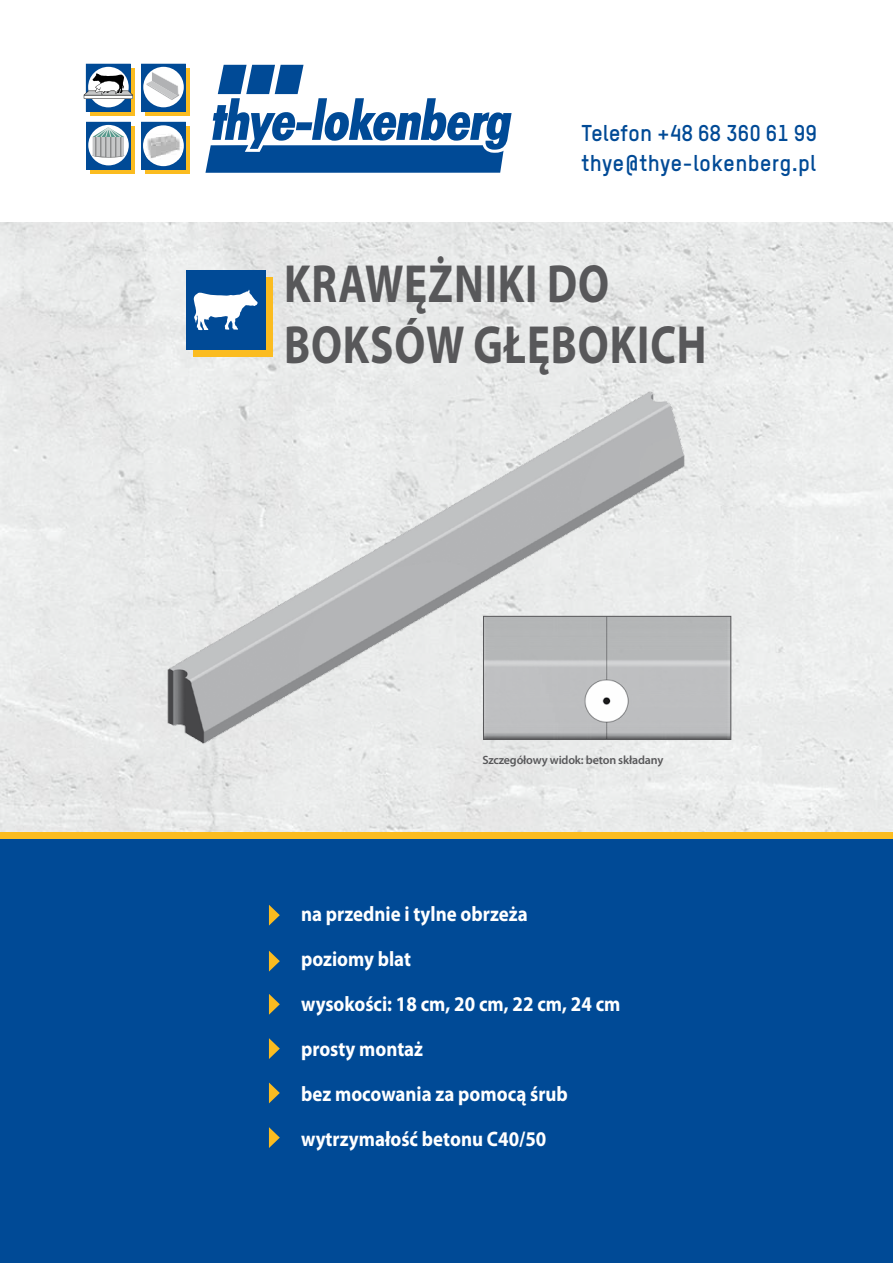
<style>
.page{position:relative;width:893px;height:1263px;background:#fff}
.page>*{position:absolute;margin:0;border:0;box-sizing:border-box;transform-origin:0 0}
.t1{font:700 54px/61.2px "Myriad Pro";letter-spacing:.02em;color:#58585a;scale:.8 1}
.t2{font:700 22.5px/30px "TSTAR";letter-spacing:.01em;color:#004a96}
.t3{font:700 21px/45px "Myriad Pro";color:#fff;scale:.9 1}
.t4{font:600 12px "Myriad Pro";letter-spacing:-.015em;color:#58585a}
</style>
<div class="page">
<img style="left:0;top:222px;width:893px;height:610px">
<div style="left:90px;top:68px;width:44px;height:47px;background:#fbbc20"></div>
<svg style="left:84px;top:64px;width:49px;height:48px;background:#7f97ac"></svg>
<div style="left:145px;top:126px;width:45px;height:47px;background:#fbbc20"></div>
<svg style="left:141px;top:122px;width:45px;height:48px;background:#89a7c5"></svg>
<div style="left:145px;top:68px;width:45px;height:47px;background:#fbbc20"></div>
<svg style="left:141px;top:64px;width:45px;height:48px;background:#89a7c6"></svg>
<div style="left:90px;top:126px;width:45px;height:47px;background:#fbbc20"></div>
<svg style="left:86px;top:122px;width:45px;height:48px;background:#799ab8"></svg>
<div style="left:0;top:836px;width:893px;height:427px;background:#004a96"></div>
<div style="left:193px;top:277px;width:80px;height:80px;background:#fbbc20"></div>
<div style="left:186px;top:270px;width:79px;height:80px;background:#004a96"></div>
<svg style="left:193px;top:289px;width:65px;height:41px"></svg>
<svg style="left:269px;top:905px;width:11px;height:20px"></svg>
<svg style="left:269px;top:951px;width:11px;height:20px"></svg>
<svg style="left:269px;top:1038px;width:11px;height:21px"></svg>
<svg style="left:269px;top:994px;width:11px;height:21px"></svg>
<svg style="left:269px;top:1082px;width:11px;height:21px"></svg>
<svg style="left:269px;top:1127px;width:11px;height:21px"></svg>
<div style="left:0;top:832px;width:893px;height:7px;background:#fbbc20"></div>
<img style="left:162px;top:386px;width:531px;height:364px">
<img style="left:485px;top:618px;width:244px;height:120px">
<div style="left:483px;top:616px;width:248px;height:124px;border:1px solid #58585a"></div>
<svg style="left:205px;top:65px;width:307px;height:108px"></svg>
<p class="t2" style="left:581px;top:120px;width:237px">Telefon +48 68 360 61 99 thye@thye-lokenberg.pl</p>
<h1 class="t1" style="left:284px;top:254px;width:530px">KRAWĘŻNIKI DO<br>BOKSÓW GŁĘBOKICH</h1>
<p class="t4" style="left:482px;top:755px;width:182px">Szczegółowy widok: beton składany</p>
<p class="t3" style="left:301px;top:892px;width:356px">na przednie i tylne obrzeża<br>poziomy blat<br>wysokości: 18 cm, 20 cm, 22 cm, 24 cm prosty montaż<br>bez mocowania za pomocą śrub wytrzymałość betonu C40/50</p>
</div>
